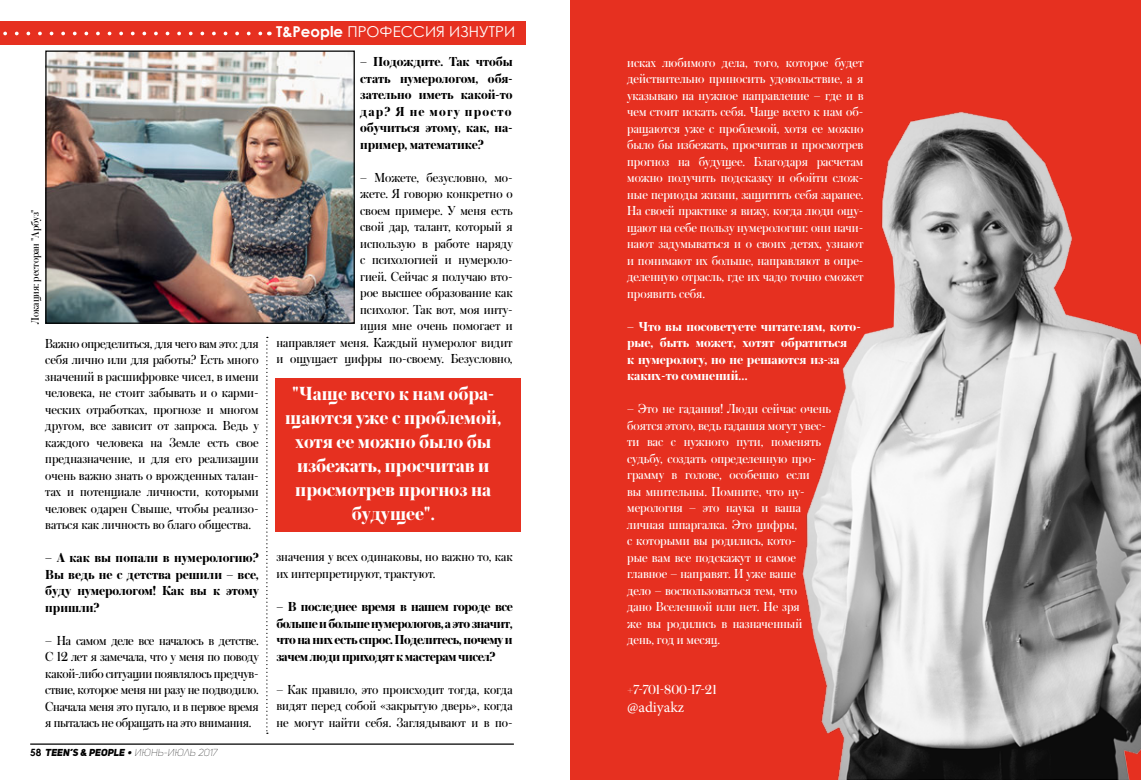
<style>
.page{position:relative;width:1141px;height:780px;background:#fff}
.page>*{position:absolute;margin:0;border:0;box-sizing:border-box;transform-origin:0 0}
.t1{font:700 20px/24px "Austin Cyr";color:#fff;text-align:center}
.t2{font:15px "Century Gothic";color:#fff}
.t3{font:15px "Minion Pro";color:#fff}
.t4{font:13.75px/16.5px "Austin Cyr";color:#000;text-align:justify}
.t5{font:13.75px/16.5px "Austin Cyr";color:#fff;text-align:justify}
.t6{font:700 13.75px/16.5px "Austin Cyr";color:#000;text-align:justify}
.t7{font:700 13.75px/16.5px "Austin Cyr";color:#fff}
.t8{font:11.25px "Austin Cyr";color:#000}
.t9{font:italic 10px "Uni Sans Heavy Caps";color:#000}
.s1{font-family:"Century Gothic";font-weight:700;font-style:normal}
.s2{font-family:"Uni Sans Thin Caps"}
.s3{font-weight:700}
</style>
<div class="page">
<hr style="left:30px;top:743px;width:484px;height:1px;background:#000">
<img style="left:47px;top:52px;width:306px;height:270px">
<div style="left:45px;top:50px;width:310px;height:274px;border:1px solid #000"></div>
<div style="left:275px;top:378px;width:246px;height:153px;background:#e63020"></div>
<div style="left:0;top:21px;width:525px;height:23px;background:#e63020"></div>
<svg style="left:3px;top:32px;width:260px;height:3px"></svg>
<svg style="left:266px;top:337px;width:2px;height:396px"></svg>
<div style="left:570px;top:0;width:571px;height:780px;background:#e63020"></div>
<img style="left:802px;top:111px;width:339px;height:669px">
<p class="t8" style="left:28px;top:324px;width:116px;rotate:-90deg">Локация: ресторан "Арбуз"</p>
<p class="t4" style="left:45px;top:334px;width:215px">Важно определиться, для чего вам это: для себя лично или для работы? Есть много значений в расшифровке чисел, в имени человека, не стоит забывать и о карми&shy;ческих отработках, прогнозе и многом другом, все зависит от запроса. Ведь у каждого человека на Земле есть свое предназначение, и для его реализации очень важно знать о врожденных талан&shy;тах и потенциале личности, которыми человек одарен Свыше, чтобы реализо&shy;ваться как личность во благо общества.</p>
<p class="t6" style="left:45px;top:549px;width:215px">– А как вы попали в нумерологию?<br>Вы ведь не с детства решили – все, буду нумерологом! Как вы к этому пришли?</p>
<p class="t4" style="left:45px;top:631px;width:215px">– На самом деле все началось в детстве.<br>С 12 лет я замечала, что у меня по поводу какой-либо ситуации появлялось предчув&shy;ствие, которое меня ни разу не подводило.<br>Сначала меня это пугало, и в первое время я пыталась не обращать на это внимания.</p>
<p class="t9" style="left:30px;top:746px;width:189px"><span class="s1">58</span> TEEN’S &amp; PEOPLE • <span class="s2">Июнь-июль 2017</span></p>
<p class="t2" style="left:276px;top:21px;width:241px"><span class="s3">T&amp;People</span> ПРОФЕССИЯ ИЗНУТРИ</p>
<p class="t6" style="left:360px;top:53px;width:154px">– Подождите. Так чтобы стать нумерологом, обя&shy;зательно иметь какой-то дар? Я не могу просто обучиться этому, как, на&shy;пример, математике?</p>
<p class="t4" style="left:276px;top:169px;width:238px;text-align:right">– Можете, безусловно, мо-<br>жете. Я говорю конкретно о<br>своем примере. У меня есть<br>свой дар, талант, который я<br>использую в работе наряду<br>с психологией и нумероло-<br>гией. Сейчас я получаю вто-<br>рое высшее образование как<br>психолог. Так вот, моя инту-<br>иция мне очень помогает и<br>направляет меня. Каждый нумеролог видит и ощущает цифры по-своему. Безусловно,</p>
<h1 class="t1" style="left:285px;top:380px;width:218px">"Чаще всего к нам обра&shy;щаются уже с проблемой, хотя ее можно было бы избежать, просчитав и просмотрев прогноз на будущее".</h1>
<p class="t4" style="left:276px;top:548px;width:238px">значения у всех одинаковы, но важно то, как их интерпретируют, трактуют.</p>
<p class="t6" style="left:276px;top:598px;width:238px">– В последнее время в нашем городе все больше и больше нумерологов, а это значит, что на них есть спрос. Поделитесь, почему и зачем люди приходят к мастерам чисел?</p>
<p class="t4" style="left:276px;top:680px;width:238px">– Как правило, это происходит тогда, когда видят перед собой «закрытую дверь», когда не могут найти себя. Заглядывают и в по-</p>
<p class="t5" style="left:627px;top:53px;width:238px">исках любимого дела, того, которое будет действительно приносить удовольствие, а я указываю на нужное направление – где и в чем стоит искать себя. Чаще всего к нам об&shy;ращаются уже с проблемой, хотя ее можно было бы избежать, просчитав и просмотрев прогноз на будущее. Благодаря расчетам можно получить подсказку и обойти слож&shy;ные периоды жизни, защитить себя заранее.<br>На своей практике я вижу, когда люди ощу&shy;щают на себе пользу нумерологии: они начи&shy;нают задумываться и о своих детях, узнают и понимают их больше, направляют в опре&shy;деленную отрасль, где их чадо точно сможет проявить себя.</p>
<p class="t7" style="left:627px;top:317px;width:235px">– Что вы посоветуете читателям, кото&shy;рые, быть может, хотят обратиться<br>к нумерологу, но не решаются из-за каких-то сомнений…</p>
<p class="t5" style="left:627px;top:400px;width:205px;text-align:left">– Это не гадания! Люди сейчас очень боятся этого, ведь гадания могут увес&shy;ти вас с нужного пути, поменять судьбу, создать определенную про&shy;грамму в голове, особенно если<br>вы мнительны. Помните, что ну&shy;мерология – это наука и ваша личная шпаргалка. Это цифры,<br>с которыми вы родились, кото-<br>рые вам все подскажут и самое главное – направят. И уже ваше<br>дело – воспользоваться тем, что<br>дано Вселенной или нет. Не зря<br>же вы родились в назначенный день, год и месяц.</p>
<p class="t5" style="left:627px;top:680px;width:91px">+7-701-800-17-21</p>
<p class="t3" style="left:627px;top:697px;width:58px">@adiyakz</p>
</div>
